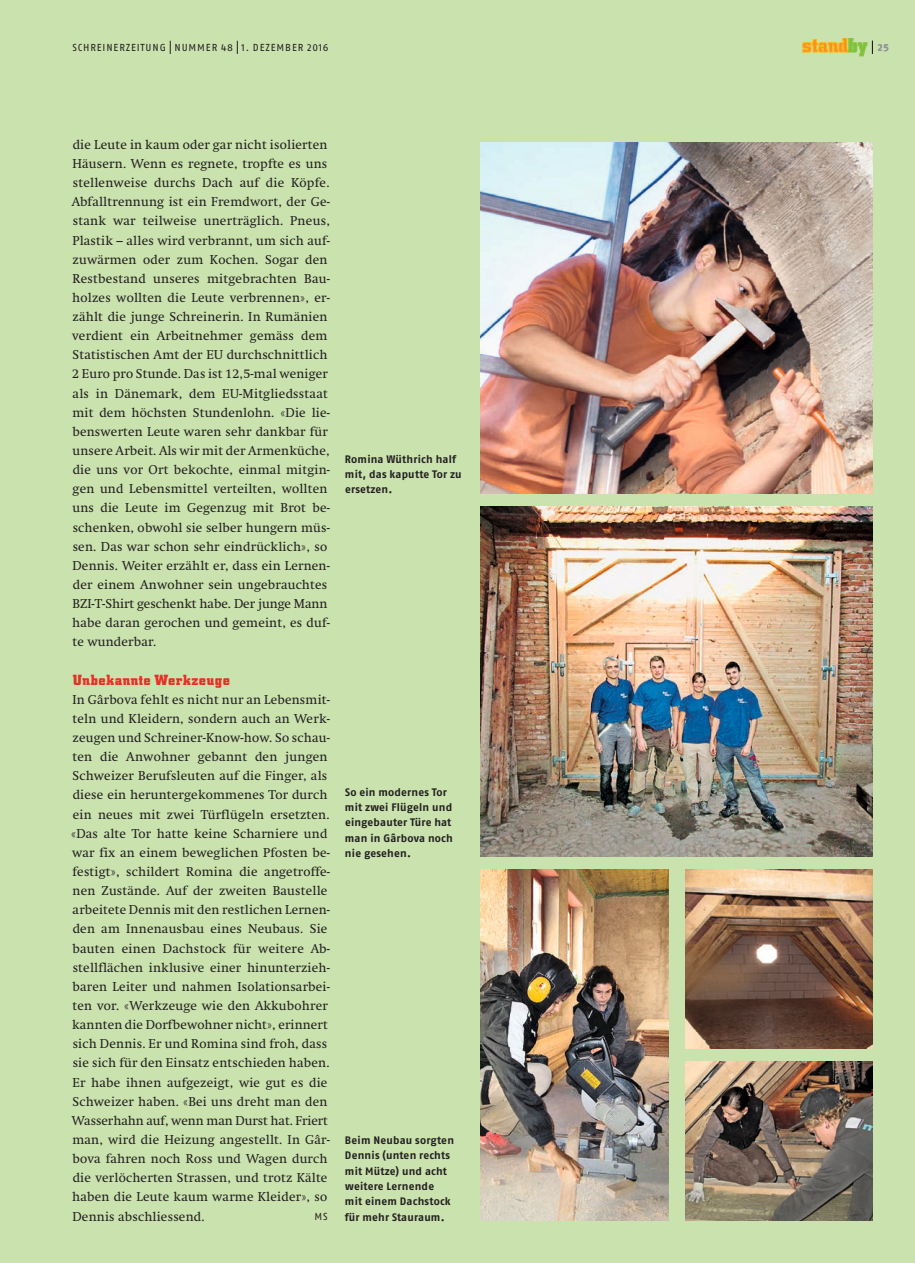
<style>
.page{position:relative;width:915px;height:1263px;background:#fff}
.page>*{position:absolute;margin:0;border:0;box-sizing:border-box;transform-origin:0 0}
.t1{font:14.25px "Downtown";letter-spacing:.045em;color:#e53025}
.t2{font:12.75px/19.2px "Swift";letter-spacing:.02em;color:#231f20}
.t3{font:700 10.8px/15.3px "Fago OT";letter-spacing:.015em;color:#231f20}
.t4{font:10.2px "Fago OT";letter-spacing:.085em;color:#231f20}
.t5{font:700 10.2px "Fago OT";color:#939598}
</style>
<div class="page">
<div style="left:0;top:0;width:914px;height:1263px;background:#cae2ae"></div>
<svg style="left:170px;top:41px;width:1px;height:13px"></svg>
<svg style="left:237px;top:41px;width:1px;height:13px"></svg>
<svg style="left:802px;top:38px;width:70px;height:18px"></svg>
<img style="left:480px;top:142px;width:392px;height:351px">
<img style="left:480px;top:506px;width:392px;height:351px">
<img style="left:480px;top:870px;width:188px;height:350px">
<img style="left:685px;top:870px;width:187px;height:178px">
<img style="left:685px;top:1061px;width:187px;height:159px">
<p class="t4" style="left:72px;top:41px;width:258px">SCHREINERZEITUNG NUMMER 48 1. DEZEMBER 2016</p>
<p class="t5" style="left:877px;top:41px;width:13px">25</p>
<p class="t2" style="left:72px;top:135px;width:260px">die Leute in kaum oder gar nicht isolierten Häusern. Wenn es regnete, tropfte es uns stellenweise durchs Dach auf die Köpfe.<br>Abfalltrennung ist ein Fremdwort, der Ge&shy;stank war teilweise unerträglich. Pneus, Plastik – alles wird verbrannt, um sich auf&shy;zuwärmen oder zum Kochen. Sogar den Restbestand unseres mitgebrachten Bau&shy;holzes wollten die Leute verbrennen», er&shy;zählt die junge Schreinerin. In Rumänien verdient ein Arbeitnehmer gemäss dem Statistischen Amt der EU durchschnittlich 2 Euro pro Stunde. Das ist 12,5-mal weniger als in Dänemark, dem EU-Mitgliedsstaat mit dem höchsten Stundenlohn. «Die lie&shy;benswerten Leute waren sehr dankbar für unsere Arbeit. Als wir mit der Armenküche, die uns vor Ort bekochte, einmal mitgin&shy;gen und Lebensmittel verteilten, wollten uns die Leute im Gegenzug mit Brot be&shy;schenken, obwohl sie selber hungern müs&shy;sen. Das war schon sehr eindrücklich», so Dennis. Weiter erzählt er, dass ein Lernen&shy;der einem Anwohner sein ungebrauchtes BZI-T-Shirt geschenkt habe. Der junge Mann habe daran gerochen und gemeint, es duf&shy;te wunderbar.</p>
<p class="t1" style="left:73px;top:671px;width:159px">Unbekannte Werkzeuge</p>
<p class="t2" style="left:71px;top:690px;width:260px">In Gârbova fehlt es nicht nur an Lebensmit&shy;teln und Kleidern, sondern auch an Werk&shy;zeugen und Schreiner-Know-how. So schau&shy;ten die Anwohner gebannt den jungen Schweizer Berufsleuten auf die Finger, als diese ein heruntergekommenes Tor durch ein neues mit zwei Türflügeln ersetzten. «Das alte Tor hatte keine Scharniere und war fix an einem beweglichen Pfosten be&shy;festigt», schildert Romina die angetroffe&shy;nen Zustände. Auf der zweiten Baustelle arbeitete Dennis mit den restlichen Lernen&shy;den am Innenausbau eines Neubaus. Sie bauten einen Dachstock für weitere Ab&shy;stellflächen inklusive einer hinunterzieh&shy;baren Leiter und nahmen Isolationsarbei&shy;ten vor. «Werkzeuge wie den Akkubohrer kannten die Dorfbewohner nicht», erinnert sich Dennis. Er und Romina sind froh, dass sie sich für den Einsatz entschieden haben.<br>Er habe ihnen aufgezeigt, wie gut es die Schweizer haben. «Bei uns dreht man den Wasserhahn auf, wenn man Durst hat. Friert man, wird die Heizung angestellt. In Gâr&shy;bova fahren noch Ross und Wagen durch die verlöcherten Strassen, und trotz Kälte haben die Leute kaum warme Kleider», so Dennis abschliessend.</p>
<p class="t4" style="left:314px;top:1211px;width:15px">MS</p>
<p class="t3" style="left:345px;top:451px;width:118px">Romina Wüthrich half mit, das kaputte Tor zu ersetzen.</p>
<p class="t3" style="left:345px;top:784px;width:109px">So ein modernes Tor mit zwei Flügeln und eingebauter Türe hat man in Gârbova noch nie gesehen.</p>
<p class="t3" style="left:345px;top:1132px;width:111px">Beim Neubau sorgten<br>Dennis (unten rechts mit Mütze) und acht weitere Lernende<br>mit einem Dachstock für mehr Stauraum.</p>
</div>
